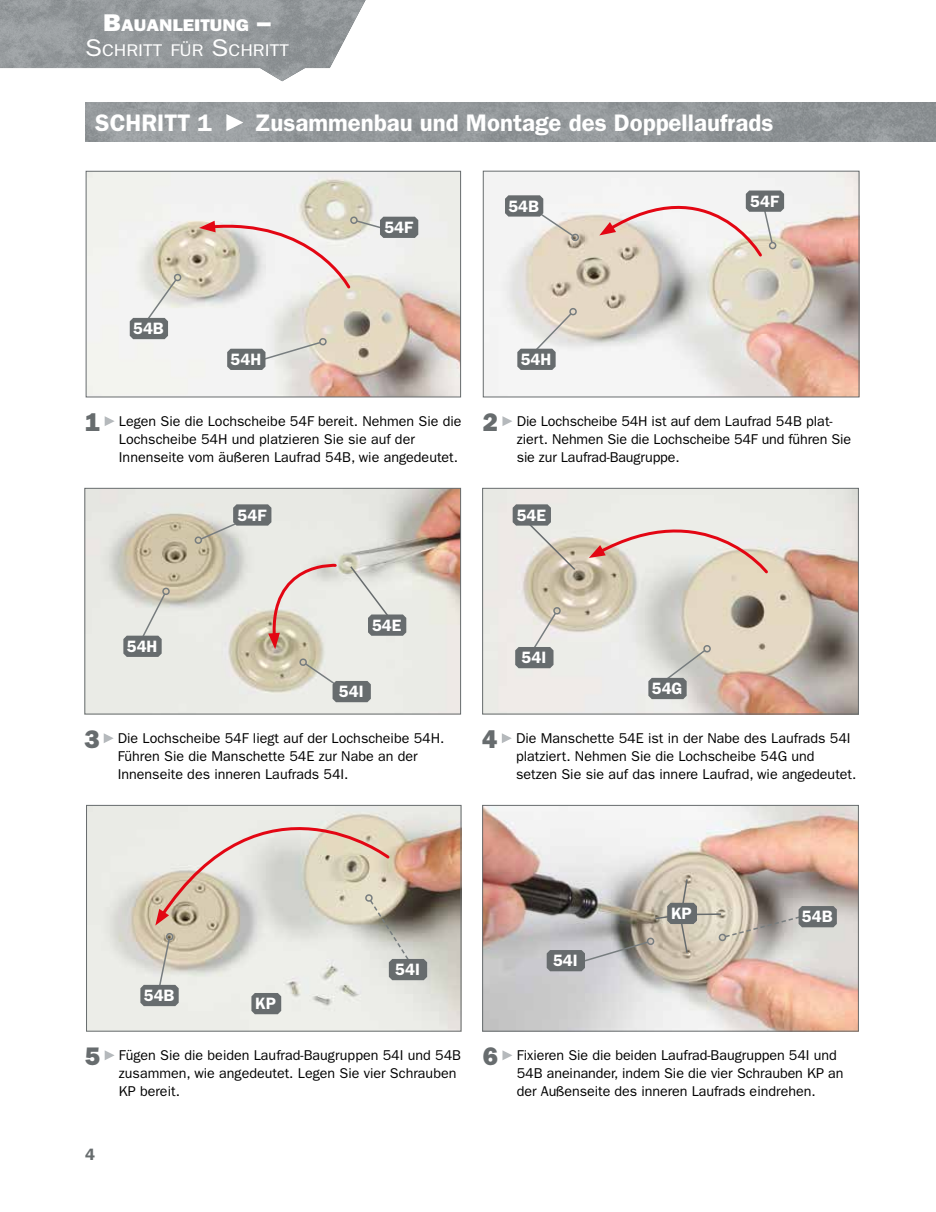
<style>
.page{position:relative;width:936px;height:1212px;background:#fff}
.page>*{position:absolute;margin:0;border:0;box-sizing:border-box;transform-origin:0 0}
.t1{font:600 24px "ITC Franklin Gothic Std";color:#fff}
.t2{font:16.95px "ITC Franklin Gothic Std";color:#fff;scale:1.12 1}
.t3{font:16.95px "ITC Franklin Gothic Std Hvy";color:#fff;scale:1.12 1}
.t4{font:600 16.5px "ITC Franklin Gothic Std";color:#fff}
.t5{font:600 16.5px "ITC Franklin Gothic Std";color:#676c6e}
.t6{font:14.25px/18px "ITC Franklin Gothic Std";color:#000}
.s1{font-size:24.3px}
.s2{font-family:"ITC Franklin Gothic Std Hvy";font-size:25.5px;color:#676c6e}
</style>
<div class="page">
<img style="left:0;top:0;width:366px;height:81px">
<img style="left:85px;top:103px;width:850px;height:39px">
<svg style="left:226px;top:114px;width:17px;height:17px"></svg>
<img style="left:88px;top:807px;width:371px;height:222px">
<div style="left:86px;top:805px;width:375px;height:226px;border:1px solid #676c6e"></div>
<img style="left:484px;top:807px;width:372px;height:222px">
<div style="left:482px;top:805px;width:376px;height:226px;border:1px solid #676c6e"></div>
<svg style="left:105px;top:1050px;width:10px;height:10px"></svg>
<svg style="left:502px;top:1050px;width:10px;height:10px"></svg>
<img style="left:88px;top:173px;width:371px;height:222px">
<div style="left:86px;top:171px;width:375px;height:226px;border:1px solid #676c6e"></div>
<img style="left:485px;top:173px;width:372px;height:222px">
<div style="left:483px;top:171px;width:376px;height:226px;border:1px solid #676c6e"></div>
<svg style="left:105px;top:416px;width:10px;height:10px"></svg>
<svg style="left:502px;top:416px;width:10px;height:10px"></svg>
<img style="left:86px;top:490px;width:373px;height:222px">
<div style="left:84px;top:488px;width:377px;height:226px;border:1px solid #676c6e"></div>
<img style="left:484px;top:490px;width:372px;height:222px">
<div style="left:482px;top:488px;width:376px;height:226px;border:1px solid #676c6e"></div>
<svg style="left:104px;top:733px;width:10px;height:10px"></svg>
<svg style="left:502px;top:733px;width:10px;height:10px"></svg>
<svg style="left:227px;top:337px;width:99px;height:33px"></svg>
<svg style="left:130px;top:272px;width:52px;height:67px"></svg>
<div style="left:350px;top:216px;width:8px;height:8px;border:2px solid #777d7f;border-radius:3px"></div>
<svg style="left:199px;top:217px;width:219px;height:73px"></svg>
<svg style="left:505px;top:195px;width:75px;height:47px"></svg>
<svg style="left:517px;top:306px;width:60px;height:64px"></svg>
<svg style="left:297px;top:658px;width:74px;height:44px;background:#c4c5bf"></svg>
<svg style="left:268px;top:561px;width:70px;height:88px;background:#e0d0c7"></svg>
<svg style="left:349px;top:565px;width:57px;height:71px;background:#cbcdc9"></svg>
<svg style="left:588px;top:494px;width:181px;height:81px;background:#e7dcd5"></svg>
<svg style="left:599px;top:170px;width:185px;height:88px"></svg>
<svg style="left:123px;top:586px;width:48px;height:71px;background:#c2c2bd"></svg>
<svg style="left:195px;top:504px;width:76px;height:41px;background:#bcbcb5"></svg>
<svg style="left:515px;top:605px;width:46px;height:63px;background:#c1c0bb"></svg>
<svg style="left:648px;top:643px;width:63px;height:56px;background:#b8b8b4"></svg>
<hr style="left:677px;top:913px;width:44px;height:2px;background:#676c6e">
<svg style="left:140px;top:804px;width:287px;height:210px;background:#d6d0c6"></svg>
<svg style="left:546px;top:877px;width:151px;height:94px;background:#a6a19b"></svg>
<div style="left:718px;top:933px;width:8px;height:8px;border:2px solid #777d7f;border-radius:3px"></div>
<svg style="left:723px;top:906px;width:113px;height:32px;background:#aaa7a0"></svg>
<svg style="left:512px;top:504px;width:65px;height:68px;background:#c9c6be"></svg>
<p class="t3" style="left:103px;top:15px;width:151px"><span class="s1">B</span>AUANLEITUNG <span class="s1">–</span></p>
<p class="t2" style="left:85px;top:41px;width:183px"><span class="s1">S</span>CHRITT FÜR <span class="s1">S</span>CHRITT</p>
<h1 class="t1" style="left:95px;top:108px;width:118px">SCHRITT 1</h1>
<h1 class="t1" style="left:254px;top:108px;width:520px">Zusammenbau und Montage des Doppellaufrads</h1>
<p class="t4" style="left:133px;top:319px;width:32px">54B</p>
<p class="t4" style="left:230px;top:350px;width:32px">54H</p>
<p class="t4" style="left:384px;top:218px;width:30px">54F</p>
<p class="t4" style="left:508px;top:196px;width:32px">54B</p>
<p class="t4" style="left:520px;top:350px;width:32px">54H</p>
<p class="t4" style="left:750px;top:191px;width:30px">54F</p>
<p class="t6" style="left:119px;top:412px;width:344px;text-indent:-34px"><span class="s2">1</span> Legen Sie die Lochscheibe 54F bereit. Nehmen Sie die<br>Lochscheibe 54H und platzieren Sie sie auf der<br>Innenseite vom äußeren Laufrad 54B, wie angedeutet.</p>
<p class="t6" style="left:516px;top:412px;width:336px;text-indent:-34px"><span class="s2">2</span> Die Lochscheibe 54H ist auf dem Laufrad 54B plat&shy;ziert. Nehmen Sie die Lochscheibe 54F und führen Sie sie zur Laufrad-Baugruppe.</p>
<p class="t4" style="left:127px;top:636px;width:32px">54H</p>
<p class="t4" style="left:237px;top:505px;width:30px">54F</p>
<p class="t4" style="left:372px;top:615px;width:31px">54E</p>
<p class="t4" style="left:339px;top:682px;width:26px">54I</p>
<p class="t4" style="left:516px;top:505px;width:31px">54E</p>
<p class="t4" style="left:521px;top:648px;width:26px">54I</p>
<p class="t4" style="left:651px;top:679px;width:32px">54G</p>
<p class="t6" style="left:118px;top:729px;width:328px;text-indent:-33px"><span class="s2">3</span> Die Lochscheibe 54F liegt auf der Lochscheibe 54H.<br>Führen Sie die Manschette 54E zur Nabe an der<br>Innenseite des inneren Laufrads 54I.</p>
<p class="t6" style="left:516px;top:729px;width:342px;text-indent:-34px"><span class="s2">4</span> Die Manschette 54E ist in der Nabe des Laufrads 54I platziert. Nehmen Sie die Lochscheibe 54G und setzen Sie sie auf das innere Laufrad, wie angedeutet.</p>
<p class="t4" style="left:144px;top:986px;width:32px">54B</p>
<p class="t4" style="left:255px;top:994px;width:22px">KP</p>
<p class="t4" style="left:395px;top:960px;width:26px">54I</p>
<p class="t4" style="left:553px;top:951px;width:26px">54I</p>
<p class="t4" style="left:671px;top:904px;width:22px">KP</p>
<p class="t4" style="left:801px;top:907px;width:32px">54B</p>
<p class="t6" style="left:119px;top:1046px;width:344px;text-indent:-34px"><span class="s2">5</span> Fügen Sie die beiden Laufrad-Baugruppen 54I und 54B zusammen, wie angedeutet. Legen Sie vier Schrauben<br>KP bereit.</p>
<p class="t6" style="left:516px;top:1046px;width:328px;text-indent:-34px"><span class="s2">6</span> Fixieren Sie die beiden Laufrad-Baugruppen 54I und<br>54B aneinander, indem Sie die vier Schrauben KP an der Außenseite des inneren Laufrads eindrehen.</p>
<p class="t5" style="left:85px;top:1144px;width:11px">4</p>
</div>
